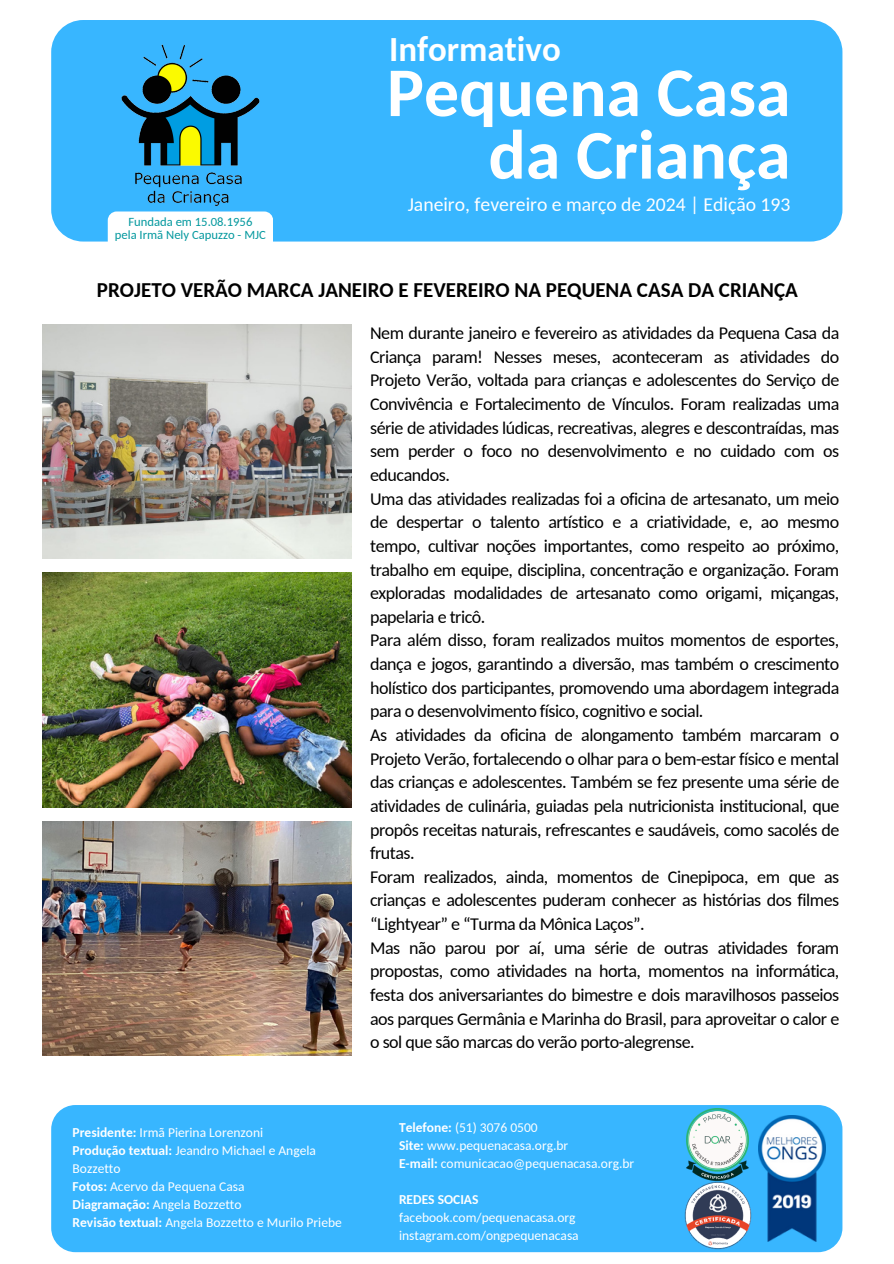
<style>
.page{position:relative;width:894px;height:1264px;background:#fff}
.page>*{position:absolute;margin:0;border:0;box-sizing:border-box;transform-origin:0 0}
.t1{font:700 69.75px "Carlito";color:#fff}
.t2{font:700 34.8px "Carlito";color:#fff}
.t3{font:700 21px "Carlito";color:#000}
.t4{font:19.65px "Carlito";color:#fff}
.t5{font:18px/23.7px "Carlito";letter-spacing:-.025em;color:#000}
.t6{font:13.5px/18px "Carlito";color:#fff}
.t7{font:700 13.5px "Carlito";color:#fff}
.t8{font:12.6px "Carlito";color:#03989e}
.s1{font-weight:700}
</style>
<div class="page">
<img style="left:43px;top:325px;width:308px;height:234px">
<div style="left:51px;top:20px;width:791px;height:221px;background:#38b6ff;border-radius:32px"></div>
<div style="left:108px;top:211px;width:165px;height:47px;background:#fff;border-radius:9px"></div>
<img style="left:121px;top:44px;width:139px;height:162px">
<div style="left:51px;top:1104px;width:791px;height:148px;background:#38b6ff;border-radius:24px"></div>
<img style="left:758px;top:1115px;width:67px;height:126px">
<img style="left:684px;top:1183px;width:67px;height:66px">
<img style="left:686px;top:1108px;width:62px;height:75px">
<img style="left:43px;top:573px;width:308px;height:234px">
<img style="left:43px;top:821px;width:308px;height:234px">
<p class="t2" style="left:389px;top:35px;width:173px">Informativo</p>
<p class="t1" style="left:387px;top:64px;width:405px">Pequena Casa</p>
<h3 class="t1" style="left:488px;top:126px;width:303px">da Criança</h3>
<h5 class="t4" style="left:407px;top:196px;width:384px">Janeiro, fevereiro e março de 2024 | Edição 193</h5>
<p class="t8" style="left:128px;top:217px;width:125px">Fundada em 15.08.1956</p>
<p class="t8" style="left:115px;top:229px;width:152px">pela Irmã Nely Capuzzo - MJC</p>
<p class="t3" style="left:97px;top:281px;width:702px">PROJETO VERÃO MARCA JANEIRO E FEVEREIRO NA PEQUENA CASA DA CRIANÇA</p>
<p class="t6" style="left:73px;top:1124px;width:192px"><span class="s1">Presidente:</span> Irmã Pierina Lorenzoni</p>
<p class="t6" style="left:73px;top:1142px;width:245px"><span class="s1">Produção textual:</span> Jeandro Michael e Angela<br>Bozzetto</p>
<p class="t6" style="left:73px;top:1178px;width:173px"><span class="s1">Fotos:</span> Acervo da Pequena Casa</p>
<p class="t6" style="left:73px;top:1196px;width:170px"><span class="s1">Diagramação:</span> Angela Bozzetto</p>
<p class="t6" style="left:73px;top:1214px;width:271px"><span class="s1">Revisão textual:</span> Angela Bozzetto e Murilo Priebe</p>
<h4 class="t5" style="left:370px;top:323px;width:470px">Nem durante janeiro e fevereiro as atividades da Pequena Casa da Criança param! Nesses meses, aconteceram as atividades do Projeto Verão, voltada para crianças e adolescentes do Serviço de Convivência e Fortalecimento de Vínculos. Foram realizadas uma série de atividades lúdicas, recreativas, alegres e descontraídas, mas sem perder o foco no desenvolvimento e no cuidado com os educandos.<br>Uma das atividades realizadas foi a oficina de artesanato, um meio de despertar o talento artístico e a criatividade, e, ao mesmo tempo, cultivar noções importantes, como respeito ao próximo, trabalho em equipe, disciplina, concentração e organização. Foram exploradas modalidades de artesanato como origami, miçangas, papelaria e tricô.<br>Para além disso, foram realizados muitos momentos de esportes, dança e jogos, garantindo a diversão, mas também o crescimento holístico dos participantes, promovendo uma abordagem integrada para o desenvolvimento físico, cognitivo e social.<br>As atividades da oficina de alongamento também marcaram o Projeto Verão, fortalecendo o olhar para o bem-estar físico e mental das crianças e adolescentes. Também se fez presente uma série de atividades de culinária, guiadas pela nutricionista institucional, que propôs receitas naturais, refrescantes e saudáveis, como sacolés de frutas.<br>Foram realizados, ainda, momentos de Cinepipoca, em que as crianças e adolescentes puderam conhecer as histórias dos filmes “Lightyear” e “Turma da Mônica Laços”.<br>Mas não parou por aí, uma série de outras atividades foram propostas, como atividades na horta, momentos na informática, festa dos aniversariantes do bimestre e dois maravilhosos passeios aos parques Germânia e Marinha do Brasil, para aproveitar o calor e o sol que são marcas do verão porto-alegrense.</h4>
<p class="t6" style="left:399px;top:1119px;width:140px"><span class="s1">Telefone:</span> (51) 3076 0500</p>
<p class="t6" style="left:399px;top:1137px;width:171px"><span class="s1">Site:</span> www.pequenacasa.org.br</p>
<p class="t6" style="left:399px;top:1155px;width:237px"><span class="s1">E-mail:</span> comunicacao@pequenacasa.org.br</p>
<p class="t7" style="left:399px;top:1193px;width:81px">REDES SOCIAS</p>
<p class="t6" style="left:399px;top:1209px;width:178px">facebook.com/pequenacasa.org</p>
<p class="t6" style="left:399px;top:1227px;width:181px">instagram.com/ongpequenacasa</p>
</div>
